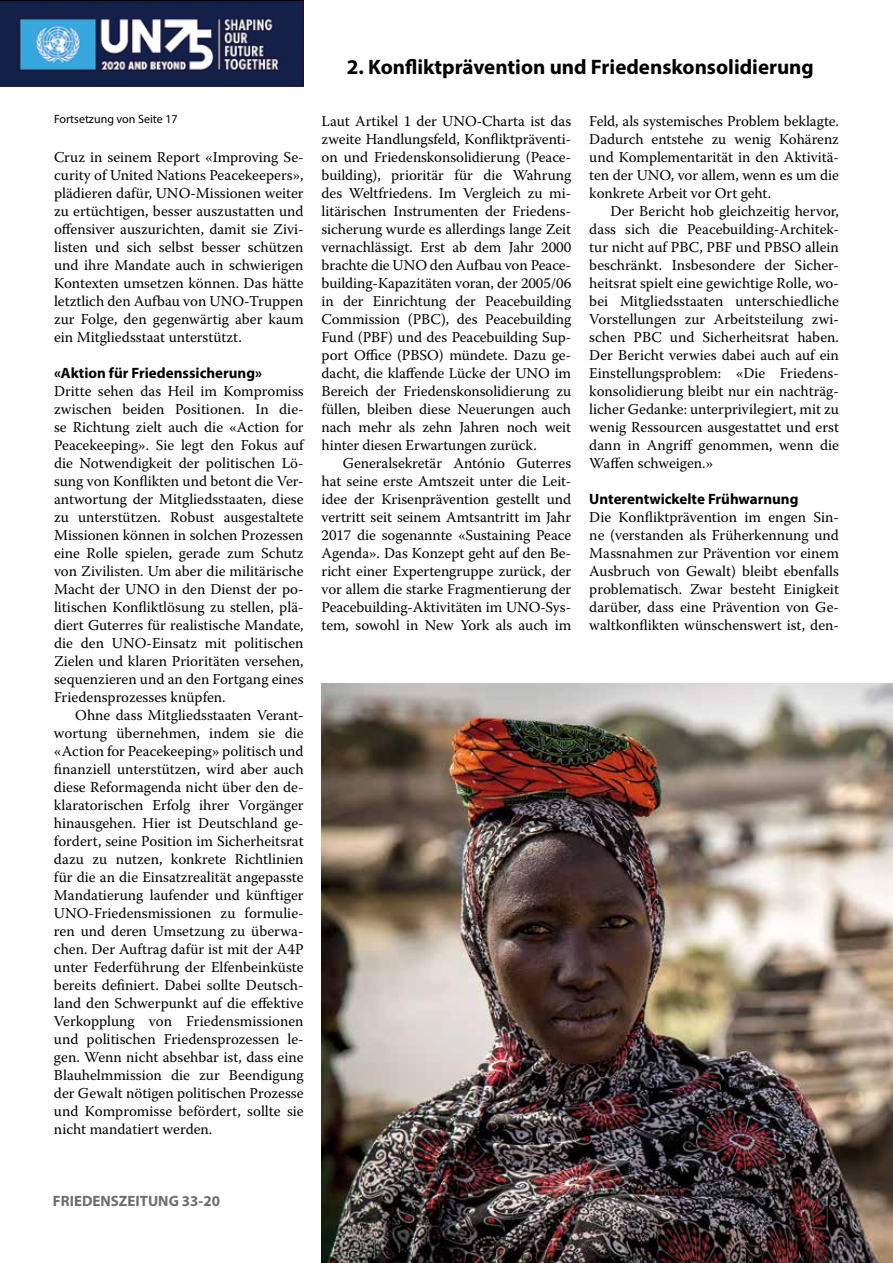
<style>
.page{position:relative;width:893px;height:1263px;background:#fff}
.page>*{position:absolute;margin:0;border:0;box-sizing:border-box;transform-origin:0 0}
.t1{font:700 21px "Myriad Pro";color:#000}
.t2{font:15px/18px "Warnock Pro";color:#000;text-align:justify}
.t3{font:700 15px "Myriad Pro";color:#000}
.t4{font:700 15px "Myriad Pro";color:#6d6e71}
.t5{font:12px "Myriad Pro";color:#000}
</style>
<div class="page">
<img style="left:0;top:0;width:304px;height:87px">
<hr style="left:0;top:0;width:303px;height:1px;background:#000">
<img style="left:322px;top:683px;width:571px;height:580px">
<p class="t5" style="left:54px;top:111px;width:125px">Fortsetzung von Seite 17</p>
<p class="t2" style="left:54px;top:148px;width:251px">Cruz in seinem Report «Improving Se&shy;curity of United Nations Peacekeepers», plädieren dafür, UNO-Missionen weiter zu ertüchtigen, besser auszustatten und offensiver auszurichten, damit sie Zivi&shy;listen und sich selbst besser schützen und ihre Mandate auch in schwierigen Kontexten umsetzen können. Das hätte letztlich den Aufbau von UNO-Truppen zur Folge, den gegenwärtig aber kaum ein Mitgliedsstaat unterstützt.</p>
<p class="t3" style="left:54px;top:363px;width:210px">«Aktion für Friedenssicherung»</p>
<p class="t2" style="left:54px;top:382px;width:251px">Dritte sehen das Heil im Kompromiss zwischen beiden Positionen. In die&shy;se Richtung zielt auch die «Action for Peacekeeping». Sie legt den Fokus auf die Notwendigkeit der politischen Lö&shy;sung von Konflikten und betont die Ver&shy;antwortung der Mitgliedsstaaten, diese zu unterstützen. Robust ausgestaltete Missionen können in solchen Prozessen eine Rolle spielen, gerade zum Schutz von Zivilisten. Um aber die militärische Macht der UNO in den Dienst der po&shy;litischen Konfliktlösung zu stellen, plä&shy;diert Guterres für realistische Mandate, die den UNO-Einsatz mit politischen Zielen und klaren Prioritäten versehen, sequenzieren und an den Fortgang eines Friedensprozesses knüpfen.</p>
<p class="t2" style="left:54px;top:706px;width:251px;text-indent:21px">Ohne dass Mitgliedsstaaten Verant&shy;wortung übernehmen, indem sie die «Action for Peacekeeping» politisch und finanziell unterstützen, wird aber auch diese Reformagenda nicht über den de&shy;klaratorischen Erfolg ihrer Vorgänger hinausgehen. Hier ist Deutschland ge&shy;fordert, seine Position im Sicherheitsrat dazu zu nutzen, konkrete Richtlinien für die an die Einsatzrealität angepasste Mandatierung laufender und künftiger UNO-Friedensmissionen zu formulie&shy;ren und deren Umsetzung zu überwa&shy;chen. Der Auftrag dafür ist mit der A4P unter Federführung der Elfenbeinküste bereits definiert. Dabei sollte Deutsch&shy;land den Schwerpunkt auf die effektive Verkopplung von Friedensmissionen und politischen Friedensprozessen le&shy;gen. Wenn nicht absehbar ist, dass eine Blauhelmmission die zur Beendigung der Gewalt nötigen politischen Prozesse und Kompromisse befördert, sollte sie nicht mandatiert werden.</p>
<h1 class="t1" style="left:347px;top:54px;width:469px">2. Konfliktprävention und Friedenskonsolidierung</h1>
<p class="t2" style="left:589px;top:112px;width:251px">Feld, als systemisches Problem beklagte.<br>Dadurch entstehe zu wenig Kohärenz und Komplementarität in den Aktivitä&shy;ten der UNO, vor allem, wenn es um die konkrete Arbeit vor Ort geht.</p>
<p class="t2" style="left:589px;top:202px;width:251px;text-indent:21px">Der Bericht hob gleichzeitig hervor, dass sich die Peacebuilding-Architek&shy;tur nicht auf PBC, PBF und PBSO allein beschränkt. Insbesondere der Sicher&shy;heitsrat spielt eine gewichtige Rolle, wo&shy;bei Mitgliedsstaaten unterschiedliche Vorstellungen zur Arbeitsteilung zwi&shy;schen PBC und Sicherheitsrat haben.<br>Der Bericht verwies dabei auch auf ein Einstellungsproblem: «Die Friedens&shy;konsolidierung bleibt nur ein nachträg&shy;licher Gedanke: unterprivilegiert, mit zu wenig Ressourcen ausgestattet und erst dann in Angriff genommen, wenn die Waffen schweigen.»</p>
<p class="t3" style="left:589px;top:489px;width:211px">Unterentwickelte Frühwarnung</p>
<p class="t2" style="left:589px;top:508px;width:251px">Die Konfliktprävention im engen Sin&shy;ne (verstanden als Früherkennung und Massnahmen zur Prävention vor einem Ausbruch von Gewalt) bleibt ebenfalls problematisch. Zwar besteht Einigkeit darüber, dass eine Prävention von Ge&shy;waltkonflikten wünschenswert ist, den-</p>
<p class="t2" style="left:322px;top:112px;width:251px">Laut Artikel 1 der UNO-Charta ist das zweite Handlungsfeld, Konfliktpräventi&shy;on und Friedenskonsolidierung (Peace&shy;building), prioritär für die Wahrung des Weltfriedens. Im Vergleich zu mi&shy;litärischen Instrumenten der Friedens&shy;sicherung wurde es allerdings lange Zeit vernachlässigt. Erst ab dem Jahr 2000 brachte die UNO den Aufbau von Peace&shy;building-Kapazitäten voran, der 2005/06 in der Einrichtung der Peacebuilding Commission (PBC), des Peacebuilding Fund (PBF) und des Peacebuilding Sup&shy;port Office (PBSO) mündete. Dazu ge&shy;dacht, die klaffende Lücke der UNO im Bereich der Friedenskonsolidierung zu füllen, bleiben diese Neuerungen auch nach mehr als zehn Jahren noch weit hinter diesen Erwartungen zurück.</p>
<p class="t2" style="left:322px;top:454px;width:251px;text-indent:21px">Generalsekretär António Guterres hat seine erste Amtszeit unter die Leit&shy;idee der Krisenprävention gestellt und vertritt seit seinem Amtsantritt im Jahr 2017 die sogenannte «Sustaining Peace Agenda». Das Konzept geht auf den Be&shy;richt einer Expertengruppe zurück, der vor allem die starke Fragmentierung der Peacebuilding-Aktivitäten im UNO-Sys&shy;tem, sowohl in New York als auch im</p>
<p class="t4" style="left:53px;top:1191px;width:169px">FRIEDENSZEITUNG 33-20</p>
<p class="t4" style="left:822px;top:1191px;width:18px">18</p>
</div>
